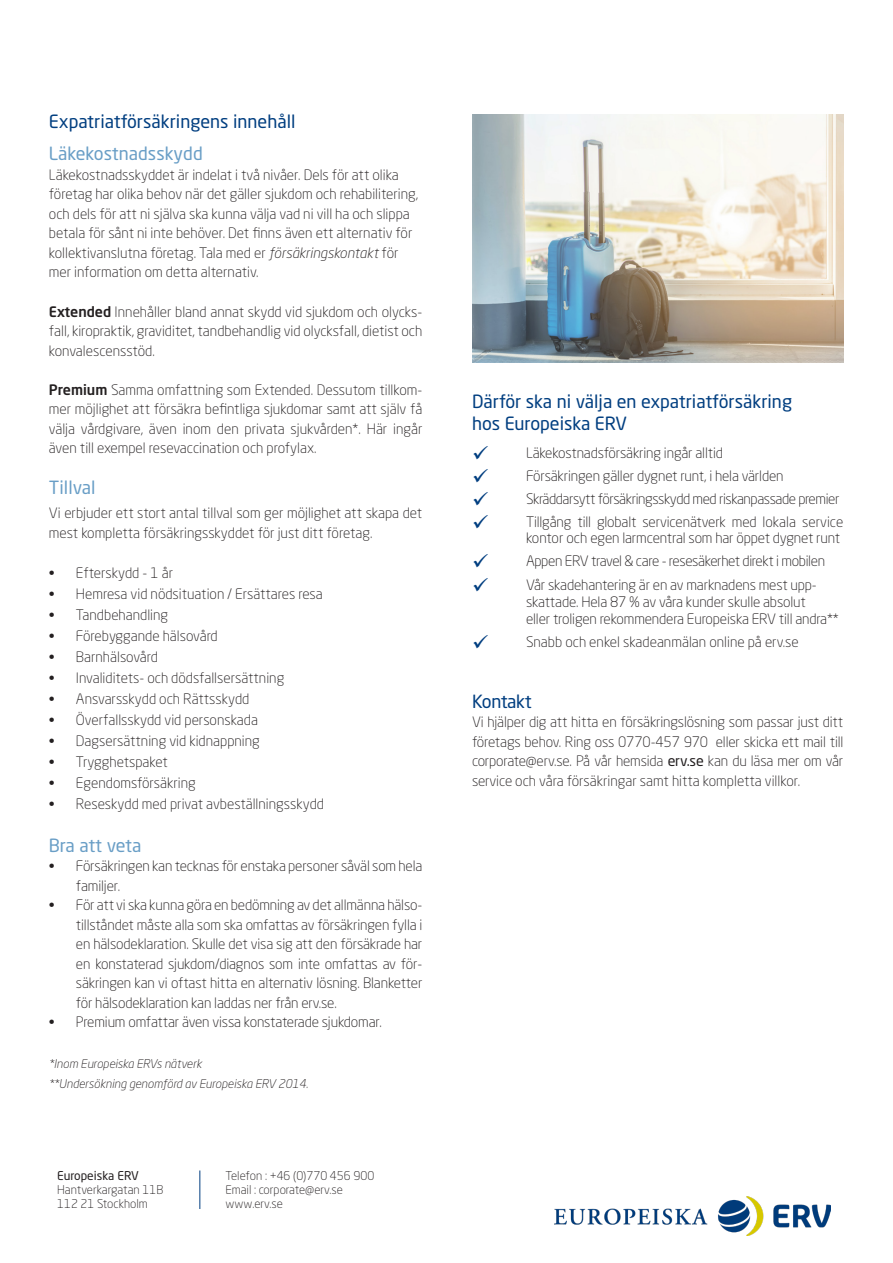
<style>
.page{position:relative;width:893px;height:1263px;background:#fff}
.page>*{position:absolute;margin:0;border:0;box-sizing:border-box;transform-origin:0 0}
.t1{font:18px "Neo Sans Std";color:#013e80}
.t2{font:18px "Neo Sans Std";color:#699ec6}
.t3{font:18px "Neo Sans Std";letter-spacing:-.02em;color:#699ec6}
.t4{font:18px "Neo Sans Std";letter-spacing:-.02em;color:#013e80}
.t5{font:300 14.25px/19.5px "Neo Sans Std";letter-spacing:-.005em;color:#231f20}
.t6{font:300 14.25px "Neo Sans Std";letter-spacing:-.03em;color:#231f20}
.t7{font:300 14.25px "Neo Sans Std";letter-spacing:-.025em;color:#231f20}
.t8{font:300 12px "Neo Sans Std";color:#231f20}
.t9{font:italic 300 12px "Neo Sans Std";color:#231f20}
.t10{font:12px "Neo Sans Std";color:#231f20}
.s1{font-style:italic}
.s2{font-weight:500}
.s3{color:#013e80}
.s4{font-weight:400}
</style>
<div class="page">
<img style="left:555px;top:1196px;width:276px;height:39px">
<hr style="left:199px;top:1170px;width:1px;height:39px;background:#013e80">
<img style="left:472px;top:114px;width:372px;height:249px">
<p class="t1" style="left:49px;top:110px;width:248px">Expatriatförsäkringens innehåll</p>
<p class="t2" style="left:49px;top:143px;width:155px">Läkekostnadsskydd</p>
<p class="t5" style="left:49px;top:165px;width:371px">Läkekostnadsskyddet är indelat i två nivåer. Dels för att olika företag har olika behov när det gäller sjukdom och rehabilitering, och dels för att ni själva ska kunna välja vad ni vill ha och slippa betala för sånt ni inte behöver. Det finns även ett alternativ för kollektivanslutna företag. Tala med er <span class="s1">försäkringskontakt</span> för mer information om detta alternativ.</p>
<p class="t5" style="left:49px;top:301px;width:375px;text-align:justify"><span class="s2">Extended</span> Innehåller bland annat skydd vid sjukdom och olycks&shy;fall, kiropraktik, graviditet, tandbehandlig vid olycksfall, dietist och konvalescensstöd.</p>
<p class="t5" style="left:49px;top:379px;width:375px;text-align:justify"><span class="s2">Premium</span> Samma omfattning som Extended. Dessutom tillkom&shy;mer möjlighet att försäkra befintliga sjukdomar samt att själv få välja vårdgivare, även inom den privata sjukvården*. Här ingår även till exempel resevaccination och profylax.</p>
<p class="t2" style="left:49px;top:476px;width:48px">Tillval</p>
<p class="t5" style="left:49px;top:503px;width:375px">Vi erbjuder ett stort antal tillval som ger möjlighet att skapa det mest kompletta försäkringsskyddet för just ditt företag.</p>
<p class="t5" style="left:49px;top:563px;width:126px">• Efterskydd - 1 år</p>
<p class="t5" style="left:49px;top:584px;width:275px">• Hemresa vid nödsituation / Ersättares resa</p>
<p class="t5" style="left:49px;top:605px;width:121px">• Tandbehandling</p>
<p class="t5" style="left:49px;top:626px;width:170px">• Förebyggande hälsovård</p>
<p class="t5" style="left:49px;top:647px;width:111px">• Barnhälsovård</p>
<p class="t5" style="left:49px;top:668px;width:237px">• Invaliditets- och dödsfallsersättning</p>
<p class="t5" style="left:49px;top:689px;width:202px">• Ansvarsskydd och Rättsskydd</p>
<p class="t5" style="left:49px;top:710px;width:211px">• Överfallsskydd vid personskada</p>
<p class="t5" style="left:49px;top:731px;width:212px">• Dagsersättning vid kidnappning</p>
<p class="t5" style="left:49px;top:752px;width:120px">• Trygghetspaket</p>
<p class="t5" style="left:49px;top:773px;width:148px">• Egendomsförsäkring</p>
<p class="t5" style="left:49px;top:794px;width:277px">• Reseskydd med privat avbeställningsskydd</p>
<p class="t3" style="left:49px;top:834px;width:94px">Bra att veta</p>
<p class="t5" style="left:76px;top:856px;width:348px;text-indent:-27px">• Försäkringen kan tecknas för enstaka personer såväl som hela familjer.</p>
<p class="t5" style="left:76px;top:895px;width:348px;text-align:justify;text-indent:-27px">• För att vi ska kunna göra en bedömning av det allmänna hälso&shy;tillståndet måste alla som ska omfattas av försäkringen fylla i en hälsodeklaration. Skulle det visa sig att den försäkrade har en konstaterad sjukdom/diagnos som inte omfattas av för&shy;säkringen kan vi oftast hitta en alternativ lösning. Blanketter för hälsodeklaration kan laddas ner från erv.se.</p>
<p class="t5" style="left:49px;top:1012px;width:334px">• Premium omfattar även vissa konstaterade sjukdomar.</p>
<p class="t9" style="left:49px;top:1057px;width:154px">*Inom Europeiska ERVs nätverk</p>
<p class="t9" style="left:49px;top:1076px;width:261px">**Undersökning genomförd av Europeiska ERV 2014.</p>
<p class="t10" style="left:57px;top:1168px;width:83px">Europeiska ERV</p>
<p class="t8" style="left:57px;top:1182px;width:108px">Hantverkargatan 11B</p>
<p class="t8" style="left:57px;top:1197px;width:92px">112 21 Stockholm</p>
<p class="t8" style="left:225px;top:1168px;width:150px">Telefon : +46 (0)770 456 900</p>
<p class="t8" style="left:225px;top:1182px;width:119px">Email : corporate@erv.se</p>
<p class="t8" style="left:225px;top:1197px;width:59px">www.erv.se</p>
<p class="t1" style="left:472px;top:391px;width:322px">Därför ska ni välja en expatriatförsäkring</p>
<p class="t1" style="left:472px;top:412px;width:157px">hos Europeiska ERV</p>
<p class="t5" style="left:472px;top:443px;width:253px"><span class="s3">✓</span> Läkekostnadsförsäkring ingår alltid</p>
<p class="t5" style="left:472px;top:466px;width:313px"><span class="s3">✓</span> Försäkringen gäller dygnet runt, i hela världen</p>
<p class="t6" style="left:472px;top:490px;width:369px"><span class="s3">✓</span> Skräddarsytt försäkringsskydd med riskanpassade premier</p>
<p class="t5" style="left:472px;top:513px;width:373px;line-height:16.5px;text-align:right"><span class="s3">✓</span> Tillgång till globalt servicenätverk med lokala service kontor och egen larmcentral som har öppet dygnet runt</p>
<p class="t7" style="left:472px;top:553px;width:355px"><span class="s3">✓</span> Appen ERV travel &amp; care - resesäkerhet direkt i mobilen</p>
<p class="t5" style="left:526px;top:576px;width:314px;line-height:17.1px;text-indent:-54px"><span class="s3">✓</span> Vår skadehantering är en av marknadens mest upp&shy;skattade. Hela 87 % av våra kunder skulle absolut<br>eller troligen rekommendera Europeiska ERV till andra**</p>
<p class="t5" style="left:472px;top:632px;width:328px"><span class="s3">✓</span> Snabb och enkel skadeanmälan online på erv.se</p>
<p class="t4" style="left:472px;top:690px;width:61px">Kontakt</p>
<p class="t5" style="left:472px;top:712px;width:373px;text-align:justify">Vi hjälper dig att hitta en försäkringslösning som passar just ditt företags behov. Ring oss 0770-457 970 eller skicka ett mail till corporate@erv.se. På vår hemsida <span class="s4">erv.se</span> kan du läsa mer om vår service och våra försäkringar samt hitta kompletta villkor.</p>
</div>
